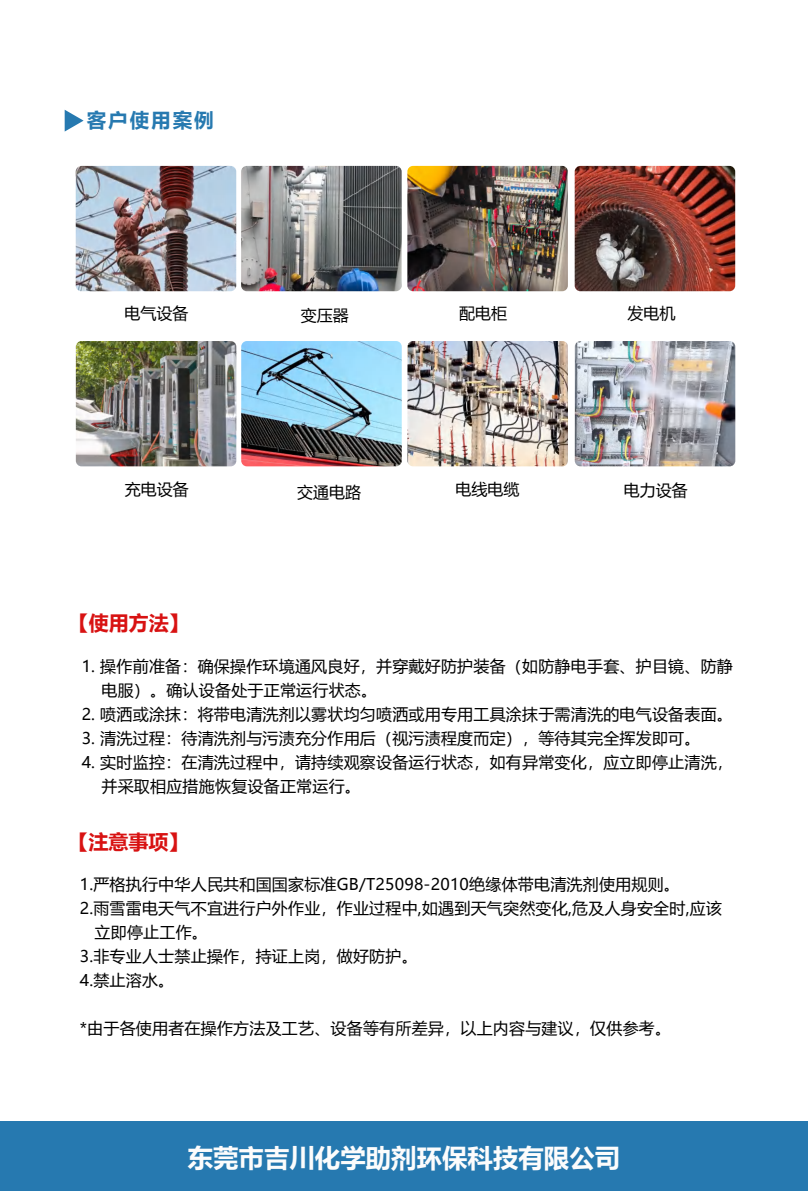
<style>
.page{position:relative;width:808px;height:1191px;background:#fff}
.page>*{position:absolute;margin:0;border:0;box-sizing:border-box;transform-origin:0 0}
.t1{font:700 25.4px "Microsoft Ya Hei";color:#fcfcfc}
.t2{font:700 20px "Microsoft Ya Hei";color:#d81212}
.t3{font:700 19.6px "Microsoft Ya Hei";letter-spacing:.1em;color:#2679b0}
.t4{font:16px/24px "Microsoft Ya Hei";letter-spacing:.015em;color:#000}
</style>
<div class="page">
<svg style="left:65px;top:110px;width:19px;height:22px"></svg>
<div style="left:0;top:1121px;width:808px;height:70px;background:#2679b0"></div>
<img style="left:76px;top:166px;width:160px;height:125px">
<img style="left:575px;top:166px;width:160px;height:125px">
<img style="left:575px;top:341px;width:160px;height:125px">
<img style="left:407px;top:166px;width:161px;height:125px">
<img style="left:241px;top:166px;width:161px;height:125px">
<img style="left:76px;top:341px;width:160px;height:125px">
<img style="left:241px;top:341px;width:161px;height:125px">
<img style="left:407px;top:341px;width:161px;height:125px">
<p class="t3" style="left:87px;top:107px;width:128px">客户使用案例</p>
<p class="t4" style="left:125px;top:301px;width:66px">电气设备</p>
<p class="t4" style="left:301px;top:303px;width:49px">变压器</p>
<p class="t4" style="left:459px;top:301px;width:49px">配电柜</p>
<p class="t4" style="left:627px;top:301px;width:49px">发电机</p>
<p class="t4" style="left:125px;top:477px;width:66px">充电设备</p>
<p class="t4" style="left:297px;top:479px;width:65px">交通电路</p>
<p class="t4" style="left:455px;top:477px;width:65px">电线电缆</p>
<p class="t4" style="left:624px;top:477px;width:65px">电力设备</p>
<p class="t2" style="left:69px;top:608px;width:121px">【使用方法】</p>
<p class="t4" style="left:102px;top:653px;width:633px;text-indent:-20px">1. 操作前准备：确保操作环境通风良好，并穿戴好防护装备（如防静电手套、护目镜、防静电服）。确认设备处于正常运行状态。</p>
<p class="t4" style="left:82px;top:701px;width:653px">2. 喷洒或涂抹：将带电清洗剂以雾状均匀喷洒或用专用工具涂抹于需清洗的电气设备表面。</p>
<p class="t4" style="left:82px;top:725px;width:620px">3. 清洗过程：待清洗剂与污渍充分作用后（视污渍程度而定），等待其完全挥发即可。</p>
<p class="t4" style="left:102px;top:749px;width:633px;text-indent:-20px">4. 实时监控：在清洗过程中，请持续观察设备运行状态，如有异常变化，应立即停止清洗，并采取相应措施恢复设备正常运行。</p>
<p class="t2" style="left:68px;top:827px;width:121px">【注意事项】</p>
<p class="t4" style="left:80px;top:871px;width:602px">1.严格执行中华人民共和国国家标准GB/T25098-2010绝缘体带电清洗剂使用规则。</p>
<p class="t4" style="left:80px;top:895px;width:644px">2.雨雪雷电天气不宜进行户外作业，作业过程中,如遇到天气突然变化,危及人身安全时,应该</p>
<p class="t4" style="left:95px;top:919px;width:115px">立即停止工作。</p>
<p class="t4" style="left:80px;top:943px;width:339px">3.非专业人士禁止操作，持证上岗，做好防护。</p>
<p class="t4" style="left:80px;top:967px;width:96px">4.禁止溶水。</p>
<p class="t4" style="left:80px;top:1015px;width:593px">*由于各使用者在操作方法及工艺、设备等有所差异，以上内容与建议，仅供参考。</p>
<h1 class="t1" style="left:188px;top:1140px;width:434px">东莞市吉川化学助剂环保科技有限公司</h1>
</div>
